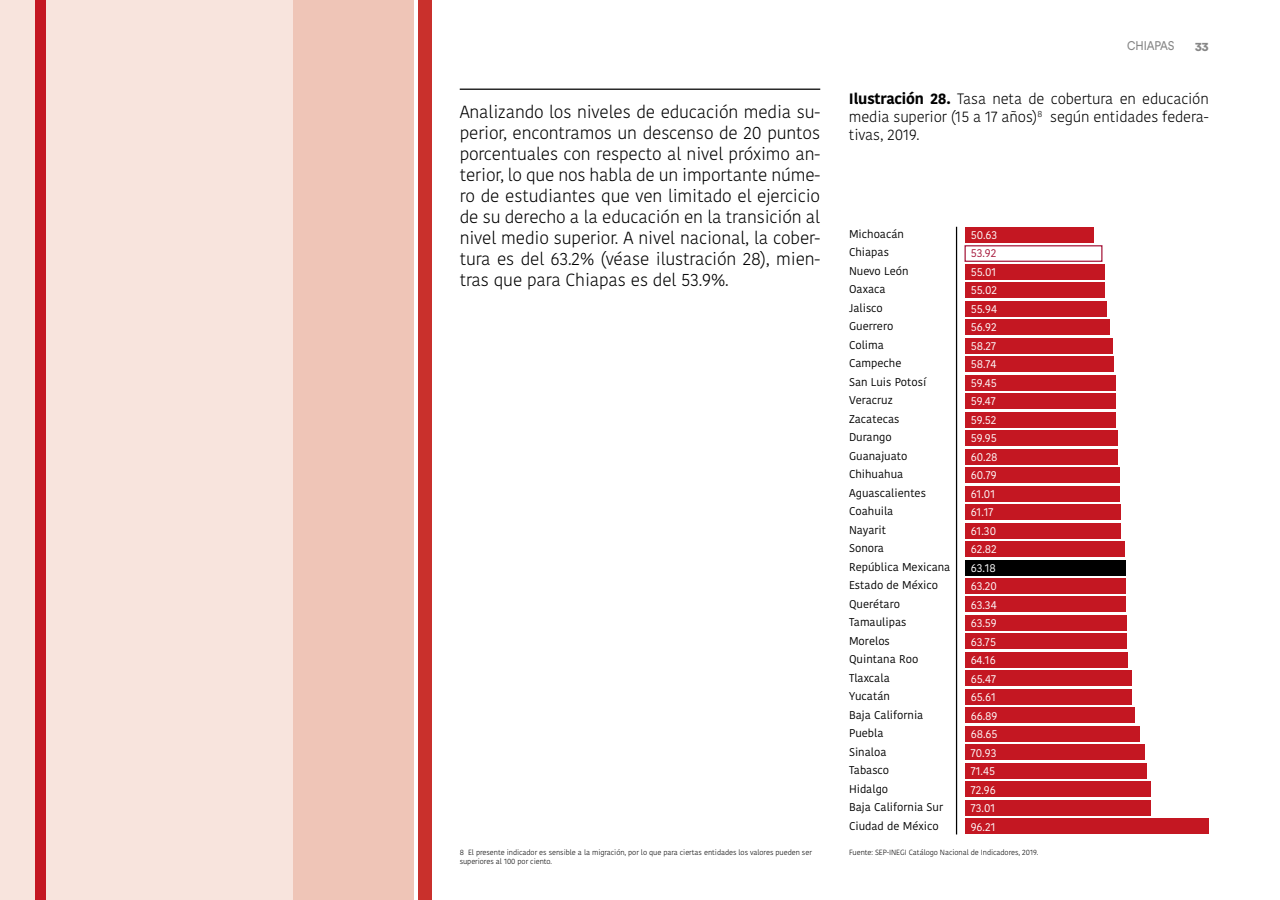
<style>
.page{position:relative;width:1280px;height:900px;background:#fff}
.page>*{position:absolute;margin:0;border:0;box-sizing:border-box;transform-origin:0 0}
.t1{font:300 17.5px/21px "Kohinoor Bangla";letter-spacing:-.01em;color:#000;text-align:justify}
.t2{font:300 15px/18px "Kohinoor Bangla";letter-spacing:-.01em;color:#000;text-align:justify}
.t3{font:12.5px "Circular Std";letter-spacing:-.015em;color:#878787;scale:.9 1}
.t4{font:900 12.5px "Circular Std";color:#878787}
.t5{font:11.25px/18.5px "Kohinoor Bangla";color:#000}
.t6{font:11.25px/18.5px "Kohinoor Bangla";color:#fff}
.t7{font:11.25px "Kohinoor Bangla";color:#a6183b}
.t8{font:300 7.5px/9px "Kohinoor Bangla";letter-spacing:-.01em;color:#000}
.s1{font-weight:700}
</style>
<div class="page">
<div style="left:965px;top:227px;width:129px;height:16px;background:#c41722"></div>
<div style="left:965px;top:245px;width:138px;height:17px;background:#fff;border:1px solid #a6183b"></div>
<div style="left:965px;top:264px;width:140px;height:16px;background:#c41722"></div>
<div style="left:965px;top:283px;width:140px;height:15px;background:#c41722"></div>
<div style="left:965px;top:301px;width:142px;height:16px;background:#c41722"></div>
<div style="left:965px;top:320px;width:144px;height:15px;background:#c41722"></div>
<div style="left:965px;top:338px;width:148px;height:16px;background:#c41722"></div>
<div style="left:965px;top:357px;width:149px;height:15px;background:#c41722"></div>
<div style="left:965px;top:375px;width:151px;height:16px;background:#c41722"></div>
<div style="left:965px;top:394px;width:151px;height:15px;background:#c41722"></div>
<div style="left:965px;top:412px;width:151px;height:16px;background:#c41722"></div>
<div style="left:965px;top:431px;width:152px;height:15px;background:#c41722"></div>
<div style="left:965px;top:449px;width:153px;height:15px;background:#c41722"></div>
<div style="left:965px;top:467px;width:154px;height:16px;background:#c41722"></div>
<div style="left:965px;top:486px;width:155px;height:15px;background:#c41722"></div>
<div style="left:965px;top:504px;width:155px;height:16px;background:#c41722"></div>
<div style="left:965px;top:523px;width:156px;height:15px;background:#c41722"></div>
<div style="left:965px;top:541px;width:159px;height:16px;background:#c41722"></div>
<div style="left:965px;top:560px;width:160px;height:15px;background:#000"></div>
<div style="left:965px;top:578px;width:160px;height:16px;background:#c41722"></div>
<div style="left:965px;top:597px;width:161px;height:15px;background:#c41722"></div>
<div style="left:965px;top:615px;width:161px;height:16px;background:#c41722"></div>
<div style="left:965px;top:634px;width:162px;height:15px;background:#c41722"></div>
<div style="left:965px;top:652px;width:163px;height:16px;background:#c41722"></div>
<div style="left:965px;top:671px;width:166px;height:15px;background:#c41722"></div>
<div style="left:965px;top:689px;width:167px;height:16px;background:#c41722"></div>
<div style="left:965px;top:708px;width:170px;height:15px;background:#c41722"></div>
<div style="left:965px;top:726px;width:174px;height:16px;background:#c41722"></div>
<div style="left:965px;top:745px;width:180px;height:15px;background:#c41722"></div>
<div style="left:965px;top:763px;width:181px;height:15px;background:#c41722"></div>
<div style="left:965px;top:781px;width:185px;height:16px;background:#c41722"></div>
<div style="left:965px;top:800px;width:185px;height:15px;background:#c41722"></div>
<div style="left:965px;top:818px;width:244px;height:16px;background:#c41722"></div>
<hr style="left:460px;top:89px;width:360px;height:1px;background:#000">
<hr style="left:956px;top:227px;width:1px;height:607px;background:#000">
<div style="left:418px;top:0;width:13px;height:900px;background:#c9302c"></div>
<div style="left:0;top:0;width:293px;height:900px;background:#f8e4dd"></div>
<div style="left:35px;top:0;width:11px;height:900px;background:#c41722"></div>
<div style="left:293px;top:0;width:121px;height:900px;background:#efc5b7"></div>
<p class="t1" style="left:460px;top:101px;width:362px">Analizando los niveles de educación media su&shy;perior, encontramos un descenso de 20 puntos porcentuales con respecto al nivel próximo an&shy;terior, lo que nos habla de un importante núme&shy;ro de estudiantes que ven limitado el ejercicio de su derecho a la educación en la transición al nivel medio superior. A nivel nacional, la cober&shy;tura es del 63.2% (véase ilustración 28), mien&shy;tras que para Chiapas es del 53.9%.</p>
<p class="t8" style="left:460px;top:847px;width:354px">8 El presente indicador es sensible a la migración, por lo que para ciertas entidades los valores pueden ser superiores al 100 por ciento.</p>
<p class="t3" style="left:1127px;top:38px;width:54px">CHIAPAS</p>
<p class="t4" style="left:1195px;top:39px;width:15px">33</p>
<p class="t2" style="left:849px;top:90px;width:361px"><span class="s1">Ilustración 28.</span> Tasa neta de cobertura en educación media superior (15 a 17 años)<sup>8</sup> según entidades federa&shy;tivas, 2019.</p>
<p class="t5" style="left:849px;top:224px;width:103px">Michoacán<br>Chiapas<br>Nuevo León<br>Oaxaca<br>Jalisco<br>Guerrero<br>Colima<br>Campeche<br>San Luis Potosí<br>Veracruz<br>Zacatecas<br>Durango<br>Guanajuato<br>Chihuahua<br>Aguascalientes<br>Coahuila<br>Nayarit<br>Sonora<br>República Mexicana<br>Estado de México<br>Querétaro<br>Tamaulipas<br>Morelos<br>Quintana Roo<br>Tlaxcala<br>Yucatán<br>Baja California<br>Puebla<br>Sinaloa<br>Tabasco<br>Hidalgo<br>Baja California Sur<br>Ciudad de México</p>
<p class="t6" style="left:971px;top:225px;width:28px">50.63</p>
<p class="t7" style="left:971px;top:245px;width:27px">53.92</p>
<p class="t6" style="left:971px;top:262px;width:28px">55.01<br>55.02<br>55.94<br>56.92<br>58.27<br>58.74<br>59.45<br>59.47<br>59.52<br>59.95<br>60.28<br>60.79<br>61.01<br>61.17<br>61.30<br>62.82<br>63.18<br>63.20<br>63.34<br>63.59<br>63.75<br>64.16<br>65.47<br>65.61<br>66.89<br>68.65<br>70.93<br>71.45<br>72.96<br>73.01<br>96.21</p>
<p class="t8" style="left:849px;top:847px;width:191px">Fuente: SEP-INEGI Catálogo Nacional de Indicadores, 2019.</p>
</div>
